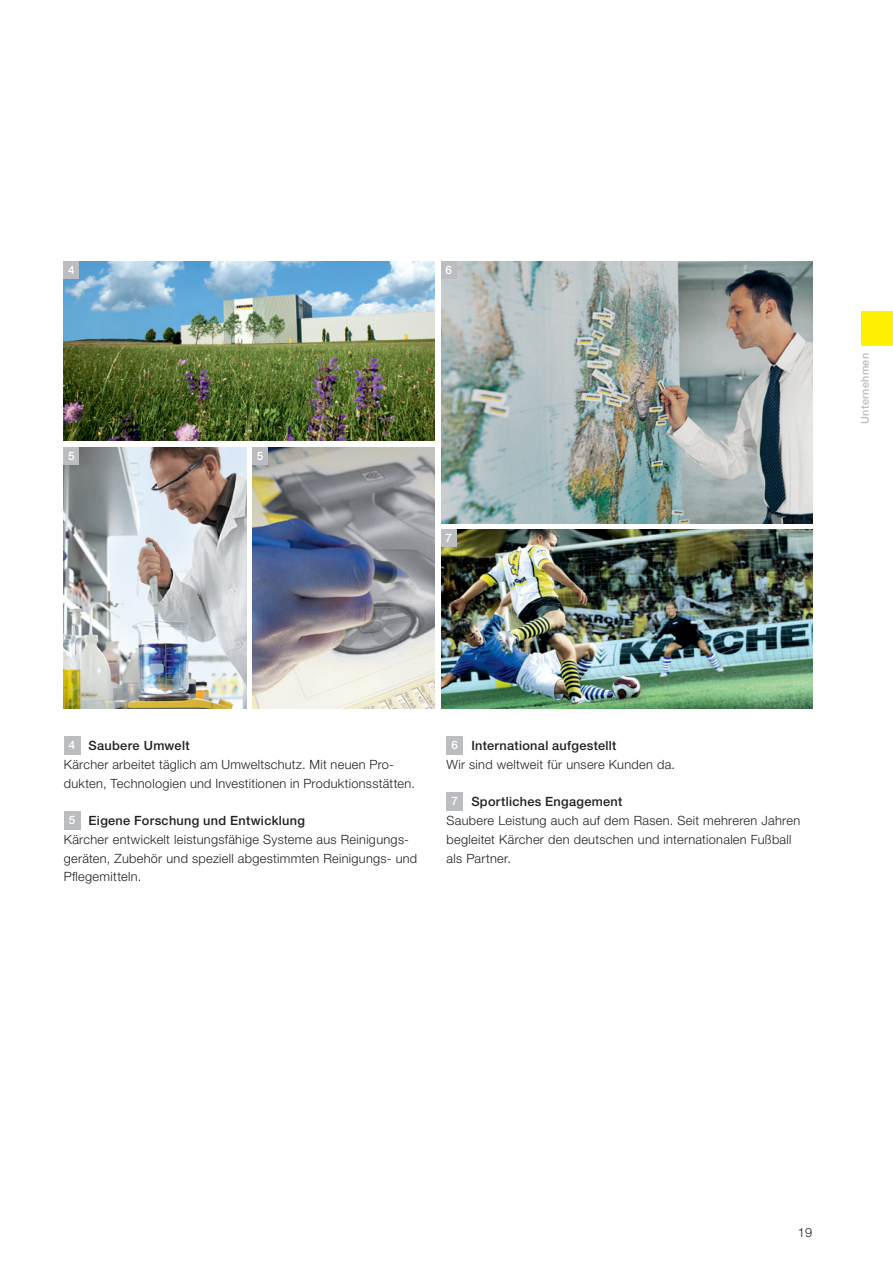
<style>
.page{position:relative;width:893px;height:1263px;background:#fff}
.page>*{position:absolute;margin:0;border:0;box-sizing:border-box;transform-origin:0 0}
.t1{font:300 12.75px/18.8px "Helvetica Neue LT Pro";letter-spacing:.025em;color:#231f20}
.t2{font:500 11.7px "Helvetica Neue LT Pro";color:#fff}
.t3{font:500 10.8px "Helvetica Neue LT Pro";letter-spacing:.03em;color:#bcbdc0}
.s1{font-weight:500;font-size:11.7px;color:#fff}
.s2{font-weight:500}
</style>
<div class="page">
<img style="left:441px;top:529px;width:371px;height:180px">
<img style="left:64px;top:447px;width:182px;height:262px">
<img style="left:441px;top:261px;width:371px;height:262px">
<img style="left:64px;top:261px;width:371px;height:180px">
<img style="left:252px;top:447px;width:183px;height:262px">
<div style="left:861px;top:312px;width:32px;height:34px;background:#fff101"></div>
<div style="left:441px;top:529px;width:15px;height:17px;background:#bcbdc0"></div>
<div style="left:441px;top:261px;width:15px;height:18px;background:#bcbdc0"></div>
<div style="left:64px;top:261px;width:15px;height:18px;background:#bcbdc0"></div>
<div style="left:64px;top:447px;width:15px;height:17px;background:#bcbdc0"></div>
<div style="left:252px;top:447px;width:16px;height:17px;background:#bcbdc0"></div>
<div style="left:64px;top:736px;width:16px;height:19px;background:#bcbdc0"></div>
<div style="left:64px;top:811px;width:16px;height:19px;background:#bcbdc0"></div>
<div style="left:446px;top:736px;width:17px;height:19px;background:#bcbdc0"></div>
<div style="left:446px;top:792px;width:17px;height:19px;background:#bcbdc0"></div>
<p class="t2" style="left:68px;top:263px;width:8px">4</p>
<p class="t2" style="left:446px;top:263px;width:8px">6</p>
<p class="t2" style="left:68px;top:448px;width:8px">5</p>
<p class="t2" style="left:257px;top:448px;width:8px">5</p>
<p class="t2" style="left:445px;top:530px;width:8px">7</p>
<p class="t3" style="left:858px;top:424px;width:73px;rotate:-90deg">Unternehmen</p>
<p class="t1" style="left:64px;top:736px;width:353px;text-indent:5px"><span class="s1">4</span> <span class="s2">Saubere Umwelt<br></span>Kärcher arbeitet täglich am Umweltschutz. Mit neuen Pro&shy;dukten, Technologien und Investitionen in Produktionsstätten.</p>
<p class="t1" style="left:64px;top:811px;width:355px;text-indent:5px"><span class="s1">5</span> <span class="s2">Eigene Forschung und Entwicklung<br></span>Kärcher entwickelt leistungsfähige Systeme aus Reinigungs&shy;geräten, Zubehör und speziell abgestimmten Reinigungs- und Pflegemitteln.</p>
<p class="t1" style="left:446px;top:736px;width:230px;text-indent:5px"><span class="s1">6</span> <span class="s2">International aufgestellt<br></span>Wir sind weltweit für unsere Kunden da.</p>
<p class="t1" style="left:446px;top:792px;width:355px;text-indent:5px"><span class="s1">7</span> <span class="s2">Sportliches Engagement<br></span>Saubere Leistung auch auf dem Rasen. Seit mehreren Jahren begleitet Kärcher den deutschen und internationalen Fußball als Partner.</p>
<p class="t1" style="left:798px;top:1223px;width:16px">19</p>
</div>
